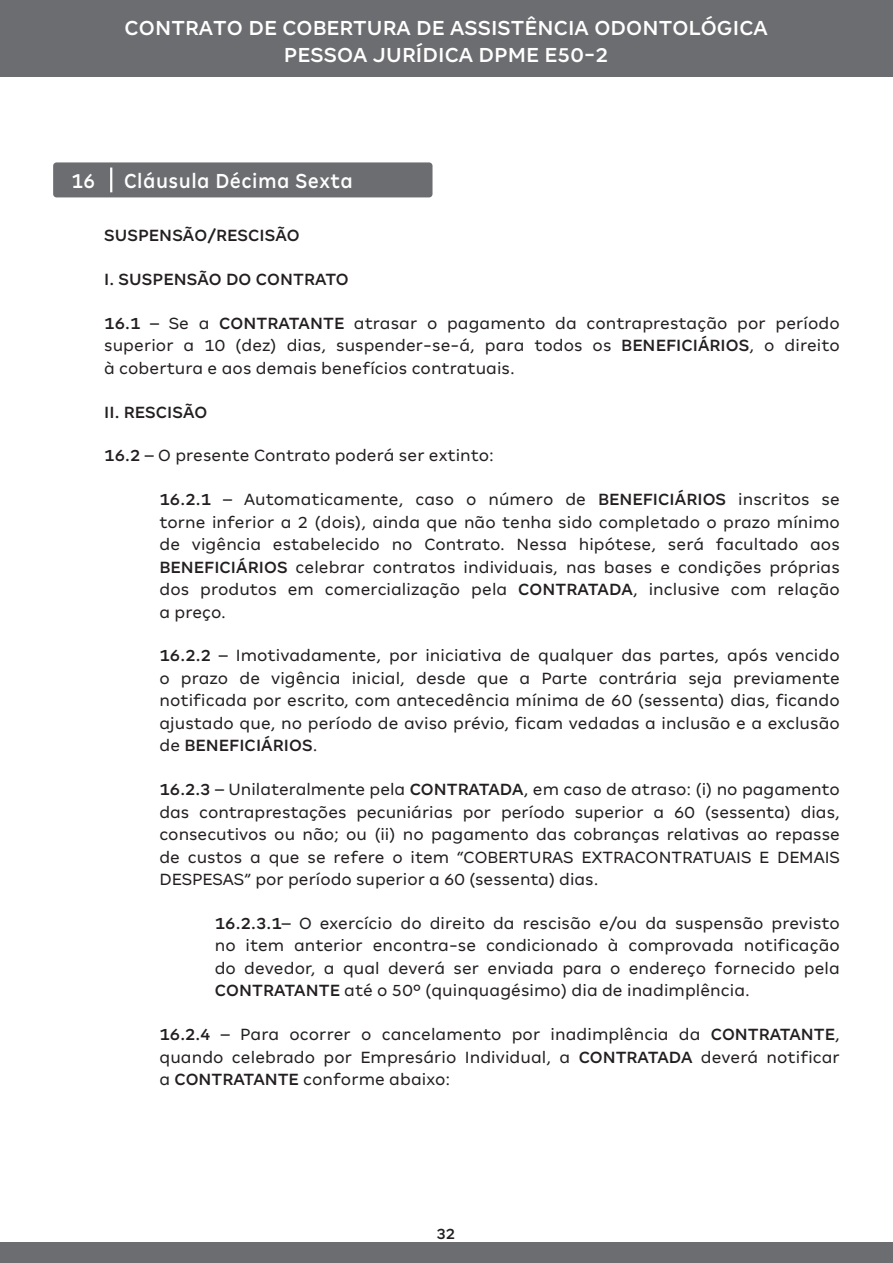
<style>
.page{position:relative;width:893px;height:1263px;background:#fff}
.page>*{position:absolute;margin:0;border:0;box-sizing:border-box;transform-origin:0 0}
.t1{font:500 22.5px/27px "Amil Typeface";letter-spacing:.005em;color:#fff;text-align:center}
.t2{font:500 22.5px "Amil Typeface";letter-spacing:.025em;color:#fff;scale:.9 1}
.t3{font:500 22.5px "Amil Typeface";letter-spacing:.005em;color:#fff;scale:.9 1}
.t4{font:18px/22.5px "Amil Typeface";letter-spacing:.005em;color:#231f20;text-align:justify}
.t5{font:500 18px "Amil Typeface";letter-spacing:.005em;color:#231f20}
.t6{font:500 16.5px "Amil Typeface";color:#231f20}
.s1{font-weight:500}
</style>
<div class="page">
<div style="left:0;top:1243px;width:893px;height:20px;background:#6c6d70"></div>
<div style="left:0;top:0;width:893px;height:76px;background:#6c6d70"></div>
<div style="left:53px;top:162px;width:379px;height:35px;background:#6c6d70;border-radius:3px"></div>
<hr style="left:110px;top:168px;width:2px;height:24px;background:#fff">
<p class="t1" style="left:125px;top:14px;width:645px">CONTRATO DE COBERTURA DE ASSISTÊNCIA ODONTOLÓGICA<br>PESSOA JURÍDICA DPME E50-2</p>
<p class="t3" style="left:71px;top:167px;width:28px">16</p>
<p class="t2" style="left:124px;top:167px;width:256px">Cláusula Décima Sexta</p>
<p class="t5" style="left:104px;top:225px;width:197px">SUSPENSÃO/RESCISÃO</p>
<p class="t5" style="left:104px;top:269px;width:246px">I. SUSPENSÃO DO CONTRATO</p>
<p class="t4" style="left:104px;top:312px;width:737px"><span class="s1">16.1</span> – Se a <span class="s1">CONTRATANTE</span> atrasar o pagamento da contraprestação por período superior a 10 (dez) dias, suspender-se-á, para todos os <span class="s1">BENEFICIÁRIOS</span>, o direito à cobertura e aos demais benefícios contratuais.</p>
<p class="t5" style="left:104px;top:401px;width:105px">II. RESCISÃO</p>
<p class="t4" style="left:104px;top:444px;width:391px"><span class="s1">16.2</span> – O presente Contrato poderá ser extinto:</p>
<p class="t4" style="left:159px;top:488px;width:682px"><span class="s1">16.2.1</span> – Automaticamente, caso o número de <span class="s1">BENEFICIÁRIOS</span> inscritos se torne inferior a 2 (dois), ainda que não tenha sido completado o prazo mínimo de vigência estabelecido no Contrato. Nessa hipótese, será facultado aos <span class="s1">BENEFICIÁRIOS</span> celebrar contratos individuais, nas bases e condições próprias dos produtos em comercialização pela <span class="s1">CONTRATADA</span>, inclusive com relação a preço.</p>
<p class="t4" style="left:159px;top:644px;width:682px"><span class="s1">16.2.2</span> – Imotivadamente, por iniciativa de qualquer das partes, após vencido o prazo de vigência inicial, desde que a Parte contrária seja previamente notificada por escrito, com antecedência mínima de 60 (sessenta) dias, ficando ajustado que, no período de aviso prévio, ficam vedadas a inclusão e a exclusão de <span class="s1">BENEFICIÁRIOS</span>.</p>
<p class="t4" style="left:159px;top:778px;width:682px"><span class="s1">16.2.3</span> – Unilateralmente pela <span class="s1">CONTRATADA</span>, em caso de atraso: (i) no pagamento das contraprestações pecuniárias por período superior a 60 (sessenta) dias, consecutivos ou não; ou (ii) no pagamento das cobranças relativas ao repasse de custos a que se refere o item “COBERTURAS EXTRACONTRATUAIS E DEMAIS DESPESAS” por período superior a 60 (sessenta) dias.</p>
<p class="t4" style="left:215px;top:912px;width:627px"><span class="s1">16.2.3.1</span>– O exercício do direito da rescisão e/ou da suspensão previsto no item anterior encontra-se condicionado à comprovada notificação do devedor, a qual deverá ser enviada para o endereço fornecido pela <span class="s1">CONTRATANTE</span> até o 50º (quinquagésimo) dia de inadimplência.</p>
<p class="t4" style="left:159px;top:1023px;width:682px"><span class="s1">16.2.4</span> – Para ocorrer o cancelamento por inadimplência da <span class="s1">CONTRATANTE</span>, quando celebrado por Empresário Individual, a <span class="s1">CONTRATADA</span> deverá notificar a <span class="s1">CONTRATANTE</span> conforme abaixo:</p>
<p class="t6" style="left:436px;top:1224px;width:21px">32</p>
</div>
